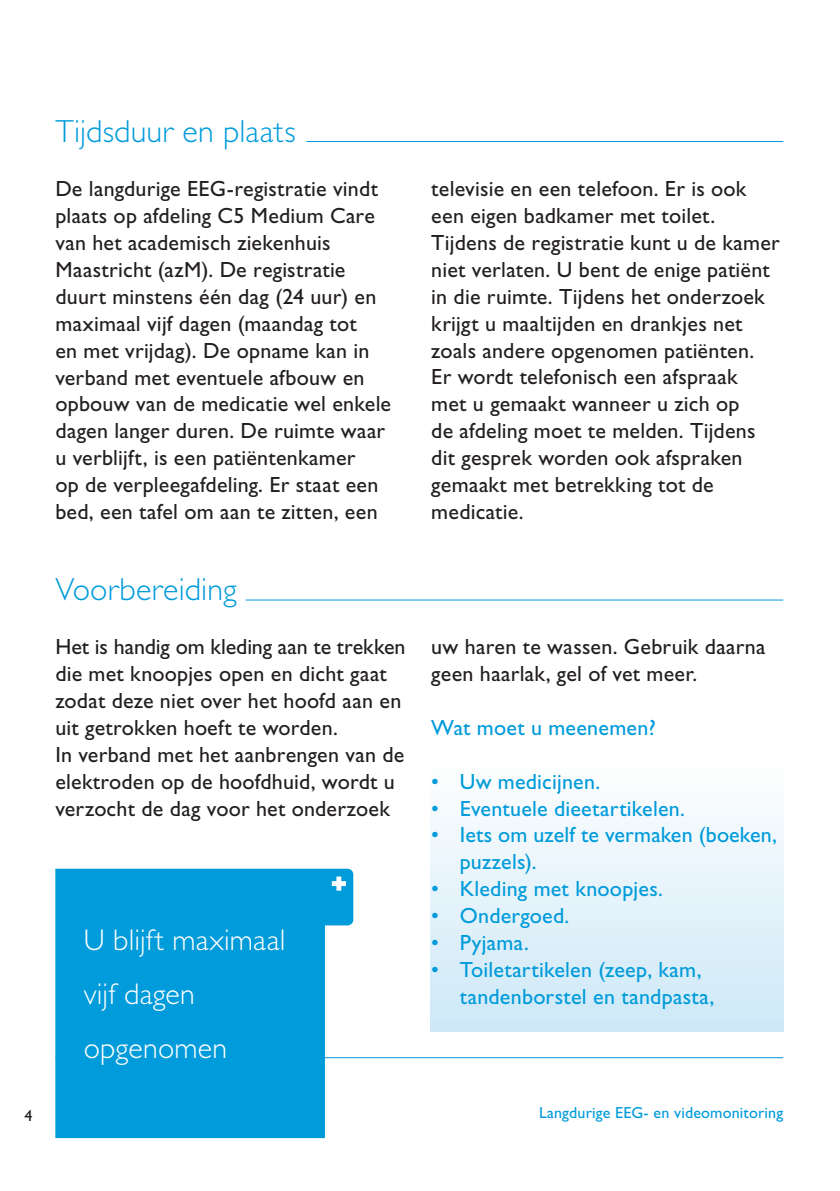
<style>
.page{position:relative;width:840px;height:1191px;background:#fff}
.page>*{position:absolute;margin:0;border:0;box-sizing:border-box;transform-origin:0 0}
.t1{font:300 32px "AZM Gill Sans";letter-spacing:.005em;color:#009bda}
.t2{font:300 30px/53.8px "AZM Gill Sans";letter-spacing:.005em;color:#fff}
.t3{font:22px/27px "AZM Gill Sans";letter-spacing:.01em;color:#231f20}
.t4{font:22px/27px "AZM Gill Sans";letter-spacing:.01em;color:#009bda}
.t5{font:16px "AZM Gill Sans";letter-spacing:.01em;color:#009bda}
.t6{font:16px "AZM Gill Sans";color:#231f20}
</style>
<div class="page">
<div style="left:430px;top:761px;width:352px;height:270px;background:linear-gradient(to bottom,#fffffe,#cde8f7)"></div>
<hr style="left:55px;top:1057px;width:727px;height:1px;background:#009bda">
<hr style="left:306px;top:141px;width:476px;height:1px;background:#009bda">
<svg style="left:55px;top:868px;width:298px;height:270px;background:#14a2dc"></svg>
<svg style="left:331px;top:874px;width:16px;height:17px"></svg>
<hr style="left:245px;top:599px;width:537px;height:1px;background:#009bda">
<h1 class="t1" style="left:55px;top:120px;width:242px">Tijdsduur en plaats</h1>
<p class="t3" style="left:55px;top:177px;width:337px">De langdurige EEG-registratie vindt plaats op afdeling C5 Medium Care van het academisch ziekenhuis Maastricht (azM). De registratie duurt minstens één dag (24 uur) en maximaal vijf dagen (maandag tot<br>en met vrijdag). De opname kan in verband met eventuele afbouw en opbouw van de medicatie wel enkele dagen langer duren. De ruimte waar u verblijft, is een patiëntenkamer<br>op de verpleegafdeling. Er staat een bed, een tafel om aan te zitten, een</p>
<p class="t3" style="left:431px;top:177px;width:350px">televisie en een telefoon. Er is ook een eigen badkamer met toilet.<br>Tijdens de registratie kunt u de kamer niet verlaten. U bent de enige patiënt in die ruimte. Tijdens het onderzoek krijgt u maaltijden en drankjes net zoals andere opgenomen patiënten.<br>Er wordt telefonisch een afspraak<br>met u gemaakt wanneer u zich op<br>de afdeling moet te melden. Tijdens dit gesprek worden ook afspraken gemaakt met betrekking tot de medicatie.</p>
<h1 class="t1" style="left:55px;top:578px;width:183px">Voorbereiding</h1>
<p class="t3" style="left:55px;top:635px;width:351px">Het is handig om kleding aan te trekken die met knoopjes open en dicht gaat zodat deze niet over het hoofd aan en uit getrokken hoeft te worden.<br>In verband met het aanbrengen van de elektroden op de hoofdhuid, wordt u verzocht de dag voor het onderzoek</p>
<p class="t3" style="left:431px;top:635px;width:335px">uw haren te wassen. Gebruik daarna geen haarlak, gel of vet meer.</p>
<p class="t4" style="left:431px;top:716px;width:226px">Wat moet u meenemen?</p>
<p class="t4" style="left:431px;top:770px;width:170px">• Uw medicijnen.</p>
<p class="t4" style="left:431px;top:796px;width:255px">• Eventuele dieetartikelen.</p>
<p class="t4" style="left:459px;top:823px;width:318px;text-indent:-28px">• Iets om uzelf te vermaken (boeken, puzzels).</p>
<p class="t4" style="left:431px;top:877px;width:233px">• Kleding met knoopjes.</p>
<p class="t4" style="left:431px;top:904px;width:139px">• Ondergoed.</p>
<p class="t4" style="left:431px;top:931px;width:99px">• Pyjama.</p>
<p class="t4" style="left:459px;top:958px;width:256px;text-indent:-28px">• Toiletartikelen (zeep, kam, tandenborstel en tandpasta,</p>
<h2 class="t2" style="left:84px;top:916px;width:203px">U blijft maximaal vijf dagen opgenomen</h2>
<p class="t6" style="left:24px;top:1109px;width:9px">4</p>
<p class="t5" style="left:538px;top:1107px;width:245px">Langdurige EEG- en videomonitoring</p>
</div>
